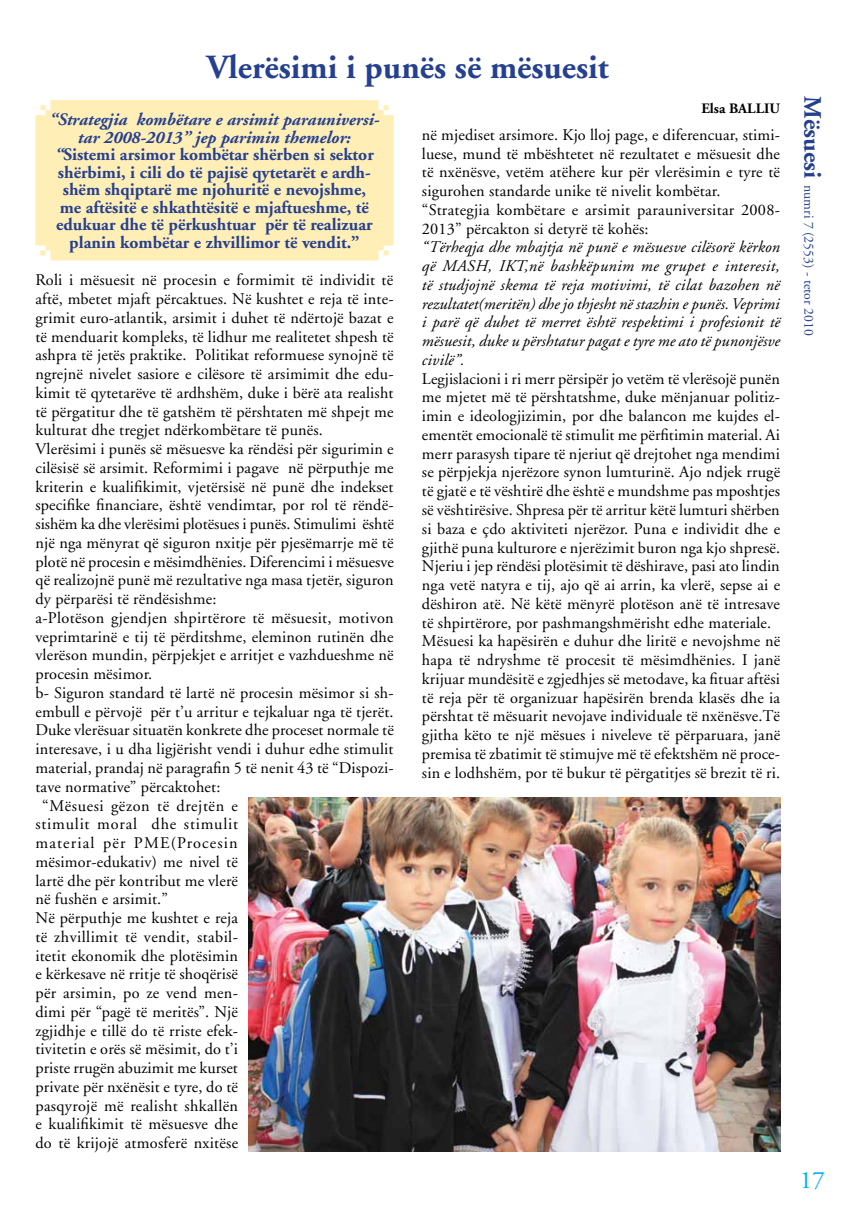
<style>
.page{position:relative;width:851px;height:1205px;background:#fff}
.page>*{position:absolute;margin:0;border:0;box-sizing:border-box;transform-origin:0 0}
.t1{font:700 33.75px "Adobe Garamond";color:#25408f}
.t2{font:25px "Adobe Garamond";color:#00aeef}
.t3{font:700 17.5px/17.5px "Adobe Garamond";color:#25408f;text-align:center}
.t4{font:16.25px/18.8px "Adobe Garamond";letter-spacing:.01em;color:#000}
.t5{font:italic 16.25px/18.8px "Adobe Garamond";letter-spacing:.005em;color:#000;text-align:justify}
.t6{font:16.25px "Adobe Garamond";letter-spacing:.05em;color:#000}
.t7{font:16.25px "Adobe Garamond";letter-spacing:.04em;color:#000}
.t8{font:16.25px "Adobe Garamond";letter-spacing:.07em;color:#000}
.t9{font:700 14.38px "Adobe Garamond";color:#000}
.t10{font:13.75px "Adobe Garamond";color:#25408f}
.s1{font-style:italic}
.s2{font-weight:700;font-size:25px}
</style>
<div class="page">
<div style="left:35px;top:100px;width:358px;height:160px;background:#ffeeb6"></div>
<img style="left:248px;top:798px;width:532px;height:354px">
<h1 class="t1" style="left:207px;top:49px;width:403px">Vlerësimi i punës së mësuesit</h1>
<p class="t3" style="left:49px;top:111px;width:331px"><span class="s1">“Strategjia kombëtare e arsimit parauniversi&shy;tar 2008-2013” jep parimin themelor: “</span>Sistemi arsimor kombëtar shërben si sektor shërbimi, i cili do të pajisë qytetarët e ardh&shy;shëm shqiptarë me njohuritë e nevojshme,<br>me aftësitë e shkathtësitë e mjaftueshme, të edukuar dhe të përkushtuar për të realizuar planin kombëtar e zhvillimor të vendit.”</p>
<p class="t4" style="left:35px;top:271px;width:359px">Roli i mësuesit në procesin e formimit të individit të</p>
<p class="t4" style="left:35px;top:290px;width:359px">aftë, mbetet mjaft përcaktues. Në kushtet e reja të inte-</p>
<p class="t4" style="left:35px;top:309px;width:359px">grimit euro-atlantik, arsimit i duhet të ndërtojë bazat e</p>
<p class="t4" style="left:35px;top:327px;width:359px">të menduarit kompleks, të lidhur me realitetet shpesh të</p>
<p class="t4" style="left:35px;top:346px;width:359px">ashpra të jetës praktike. Politikat reformuese synojnë të</p>
<p class="t4" style="left:35px;top:365px;width:359px">ngrejnë nivelet sasiore e cilësore të arsimimit dhe edu-</p>
<p class="t4" style="left:35px;top:384px;width:359px">kimit të qytetarëve të ardhshëm, duke i bërë ata realisht</p>
<p class="t4" style="left:35px;top:402px;width:359px">të përgatitur dhe të gatshëm të përshtaten më shpejt me</p>
<p class="t4" style="left:35px;top:421px;width:289px">kulturat dhe tregjet ndërkombëtare të punës.</p>
<p class="t4" style="left:35px;top:440px;width:359px">Vlerësimi i punës së mësuesve ka rëndësi për sigurimin e</p>
<p class="t4" style="left:35px;top:459px;width:359px">cilësisë së arsimit. Reformimi i pagave në përputhje me</p>
<p class="t4" style="left:35px;top:477px;width:359px">kriterin e kualifikimit, vjetërsisë në punë dhe indekset</p>
<p class="t4" style="left:35px;top:496px;width:359px">specifike financiare, është vendimtar, por rol të rëndë-</p>
<p class="t4" style="left:35px;top:515px;width:360px">sishëm ka dhe vlerësimi plotësues i punës. Stimulimi është</p>
<p class="t4" style="left:35px;top:534px;width:359px">një nga mënyrat që siguron nxitje për pjesëmarrje më të</p>
<p class="t4" style="left:35px;top:552px;width:360px">plotë në procesin e mësimdhënies. Diferencimi i mësuesve</p>
<p class="t4" style="left:35px;top:571px;width:360px">që realizojnë punë më rezultative nga masa tjetër, siguron</p>
<p class="t4" style="left:35px;top:590px;width:182px">dy përparësi të rëndësishme:</p>
<p class="t4" style="left:35px;top:609px;width:360px">a-Plotëson gjendjen shpirtërore të mësuesit, motivon</p>
<p class="t4" style="left:35px;top:627px;width:359px">veprimtarinë e tij të përditshme, eleminon rutinën dhe</p>
<p class="t4" style="left:35px;top:646px;width:359px">vlerëson mundin, përpjekjet e arritjet e vazhdueshme në</p>
<p class="t4" style="left:35px;top:665px;width:118px">procesin mësimor.</p>
<p class="t4" style="left:35px;top:684px;width:359px">b- Siguron standard të lartë në procesin mësimor si sh-</p>
<p class="t4" style="left:35px;top:702px;width:359px">embull e përvojë për t’u arritur e tejkaluar nga të tjerët.</p>
<p class="t4" style="left:35px;top:721px;width:360px">Duke vlerësuar situatën konkrete dhe proceset normale të</p>
<p class="t4" style="left:35px;top:740px;width:359px">interesave, i u dha ligjërisht vendi i duhur edhe stimulit</p>
<p class="t4" style="left:35px;top:759px;width:359px">material, prandaj në paragrafin 5 të nenit 43 të “Dispozi-</p>
<p class="t4" style="left:35px;top:777px;width:186px">tave normative” përcaktohet:</p>
<p class="t7" style="left:42px;top:796px;width:197px">“Mësuesi gëzon të drejtën e</p>
<p class="t6" style="left:35px;top:815px;width:204px">stimulit moral dhe stimulit</p>
<p class="t8" style="left:35px;top:834px;width:204px">material për PME(Procesin</p>
<p class="t4" style="left:35px;top:852px;width:204px">mësimor-edukativ) me nivel të</p>
<p class="t4" style="left:35px;top:871px;width:204px">lartë dhe për kontribut me vlerë</p>
<p class="t4" style="left:35px;top:890px;width:134px">në fushën e arsimit.”</p>
<p class="t4" style="left:35px;top:909px;width:204px">Në përputhje me kushtet e reja</p>
<p class="t4" style="left:35px;top:927px;width:204px">të zhvillimit të vendit, stabil-</p>
<p class="t4" style="left:35px;top:946px;width:204px">itetit ekonomik dhe plotësimin</p>
<p class="t4" style="left:35px;top:965px;width:204px">e kërkesave në rritje të shoqërisë</p>
<p class="t4" style="left:35px;top:984px;width:204px">për arsimin, po ze vend men-</p>
<p class="t4" style="left:35px;top:1002px;width:204px">dimi për “pagë të meritës”. Një</p>
<p class="t4" style="left:35px;top:1021px;width:204px">zgjidhje e tillë do të rriste efek-</p>
<p class="t4" style="left:35px;top:1040px;width:204px">tivitetin e orës së mësimit, do t’i</p>
<p class="t4" style="left:35px;top:1059px;width:204px">priste rrugën abuzimit me kurset</p>
<p class="t4" style="left:35px;top:1077px;width:204px">private për nxënësit e tyre, do të</p>
<p class="t4" style="left:35px;top:1096px;width:204px">pasqyrojë më realisht shkallën</p>
<p class="t4" style="left:35px;top:1115px;width:204px">e kualifikimit të mësuesve dhe</p>
<p class="t4" style="left:35px;top:1134px;width:204px">do të krijojë atmosferë nxitëse</p>
<p class="t9" style="left:701px;top:101px;width:80px">Elsa BALLIU</p>
<p class="t4" style="left:422px;top:126px;width:359px">në mjediset arsimore. Kjo lloj page, e diferencuar, stimi&shy;luese, mund të mbështetet në rezultatet e mësuesit dhe të nxënësve, vetëm atëhere kur për vlerësimin e tyre të sigurohen standarde unike të nivelit kombëtar. “Strategjia kombëtare e arsimit parauniversitar 2008- 2013” përcakton si detyrë të kohës:</p>
<p class="t5" style="left:422px;top:238px;width:359px">“Tërheqja dhe mbajtja në punë e mësuesve cilësorë kërkon që MASH, IKT,në bashkëpunim me grupet e interesit, të studjojnë skema të reja motivimi, të cilat bazohen në rezultatet(meritën) dhe jo thjesht në stazhin e punës. Veprimi i parë që duhet të merret është respektimi i profesionit të mësuesit, duke u përshtatur pagat e tyre me ato të punonjësve civilë”.</p>
<p class="t4" style="left:422px;top:370px;width:360px">Legjislacioni i ri merr përsipër jo vetëm të vlerësojë punën me mjetet më të përshtatshme, duke mënjanuar politiz&shy;imin e ideologjizimin, por dhe balancon me kujdes el&shy;ementët emocionalë të stimulit me përfitimin material. Ai merr parasysh tipare të njeriut që drejtohet nga mendimi se përpjekja njerëzore synon lumturinë. Ajo ndjek rrugë të gjatë e të vështirë dhe është e mundshme pas mposhtjes së vështirësive. Shpresa për të arritur këtë lumturi shërben si baza e çdo aktiviteti njerëzor. Puna e individit dhe e gjithë puna kulturore e njerëzimit buron nga kjo shpresë.<br>Njeriu i jep rëndësi plotësimit të dëshirave, pasi ato lindin nga vetë natyra e tij, ajo që ai arrin, ka vlerë, sepse ai e dëshiron atë. Në këtë mënyrë plotëson anë të intresave të shpirtërore, por pashmangshmërisht edhe materiale.<br>Mësuesi ka hapësirën e duhur dhe liritë e nevojshme në hapa të ndryshme të procesit të mësimdhënies. I janë krijuar mundësitë e zgjedhjes së metodave, ka fituar aftësi të reja për të organizuar hapësirën brenda klasës dhe ia përshtat të mësuarit nevojave individuale të nxënësve.Të gjitha këto te një mësues i niveleve të përparuara, janë premisa të zbatimit të stimujve më të efektshëm në proce&shy;sin e lodhshëm, por të bukur të përgatitjes së brezit të ri.</p>
<p class="t10" style="left:815px;top:96px;width:241px;rotate:90deg"><span class="s2">Mësuesi</span> numri 7 (2553) - tetor 2010</p>
<h2 class="t2" style="left:799px;top:1167px;width:26px">17</h2>
</div>
